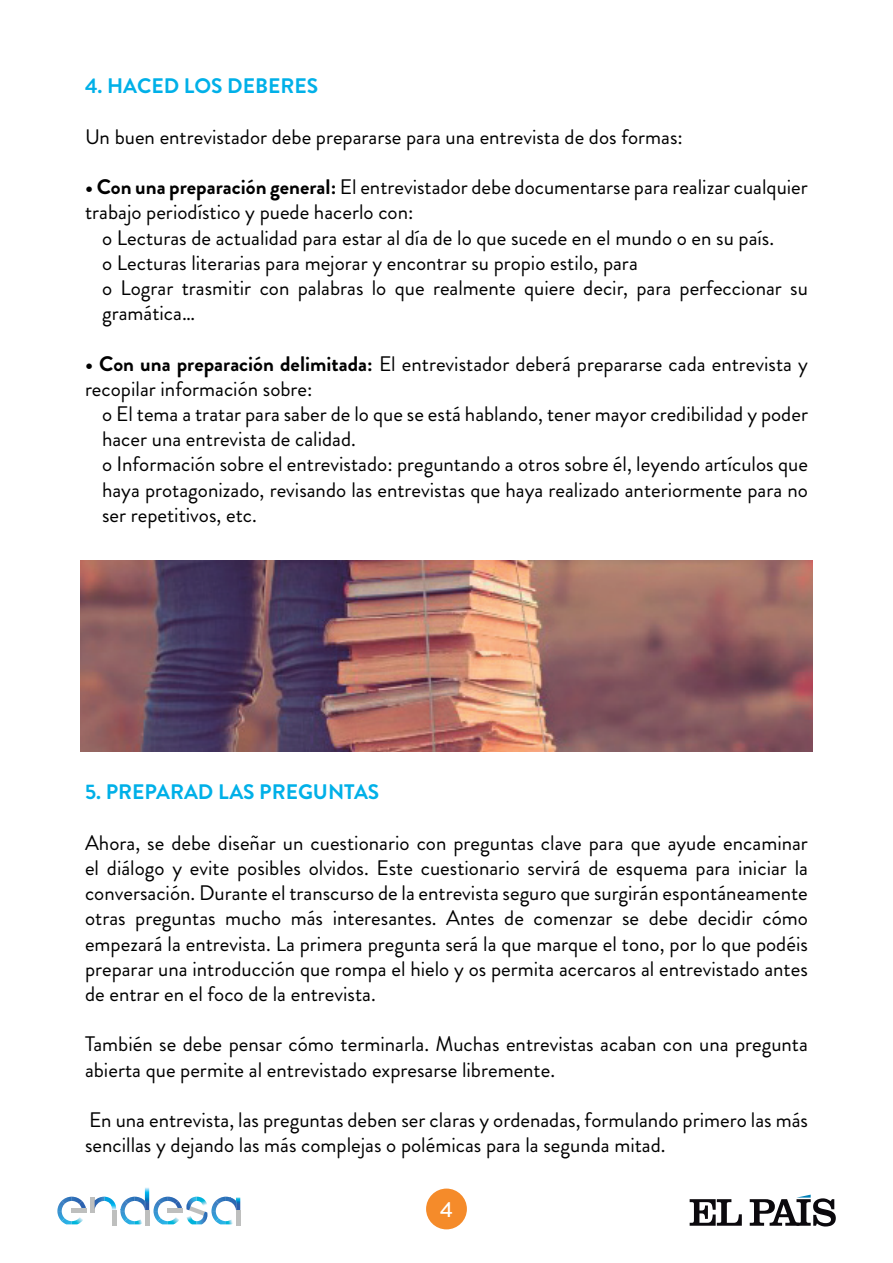
<style>
.page{position:relative;width:893px;height:1263px;background:#fff}
.page>*{position:absolute;margin:0;border:0;box-sizing:border-box;transform-origin:0 0}
.t1{font:500 21.6px "Brandon Grotesque";color:#fff}
.t2{font:21px/25.2px "Brandon Grotesque";color:#000}
.t3{font:700 21px "Brandon Grotesque";color:#00b0e8}
.s1{font-weight:700}
</style>
<div class="page">
<svg style="left:690px;top:1199px;width:52px;height:27px"></svg>
<svg style="left:750px;top:1194px;width:86px;height:32px"></svg>
<div style="left:90px;top:1198px;width:5px;height:15px;background:#bebfbe"></div>
<hr style="left:112px;top:1210px;width:4px;height:15px;background:#bebfbe">
<hr style="left:236px;top:1210px;width:4px;height:15px;background:#bebfbe">
<svg style="left:57px;top:1197px;width:29px;height:27px"></svg>
<div style="left:71px;top:1208px;width:15px;height:5px;background:#bebfbe"></div>
<svg style="left:153px;top:1197px;width:87px;height:27px"></svg>
<div style="left:167px;top:1208px;width:15px;height:5px;background:#bebfbe"></div>
<hr style="left:145px;top:1210px;width:4px;height:15px;background:#bebfbe">
<img style="left:145px;top:1187px;width:4px;height:23px">
<svg style="left:95px;top:1197px;width:51px;height:27px"></svg>
<div style="left:426px;top:1188px;width:41px;height:41px;background:#f58b2a;border-radius:50%"></div>
<img style="left:81px;top:561px;width:731px;height:191px">
<p class="t3" style="left:85px;top:71px;width:235px">4. HACED LOS DEBERES</p>
<p class="t2" style="left:85px;top:124px;width:599px">Un buen entrevistador debe prepararse para una entrevista de dos formas:</p>
<p class="t2" style="left:85px;top:175px;width:724px"><span class="s1">• Con una preparación general:</span> El entrevistador debe documentarse para realizar cualquier</p>
<p class="t2" style="left:85px;top:200px;width:330px">trabajo periodístico y puede hacerlo con:</p>
<p class="t2" style="left:102px;top:225px;width:674px">o Lecturas de actualidad para estar al día de lo que sucede en el mundo o en su país.</p>
<p class="t2" style="left:102px;top:250px;width:537px">o Lecturas literarias para mejorar y encontrar su propio estilo, para</p>
<p class="t2" style="left:102px;top:275px;width:707px">o Lograr trasmitir con palabras lo que realmente quiere decir, para perfeccionar su</p>
<p class="t2" style="left:102px;top:301px;width:95px">gramática…</p>
<p class="t2" style="left:85px;top:351px;width:724px"><span class="s1">• Con una preparación delimitada:</span> El entrevistador deberá prepararse cada entrevista y recopilar información sobre:</p>
<p class="t2" style="left:102px;top:401px;width:707px">o El tema a tratar para saber de lo que se está hablando, tener mayor credibilidad y poder hacer una entrevista de calidad.<br>o Información sobre el entrevistado: preguntando a otros sobre él, leyendo artículos que haya protagonizado, revisando las entrevistas que haya realizado anteriormente para no ser repetitivos, etc.</p>
<p class="t3" style="left:85px;top:777px;width:296px">5. PREPARAD LAS PREGUNTAS</p>
<p class="t2" style="left:85px;top:830px;width:724px;text-align:justify">Ahora, se debe diseñar un cuestionario con preguntas clave para que ayude encaminar el diálogo y evite posibles olvidos. Este cuestionario servirá de esquema para iniciar la conversación. Durante el transcurso de la entrevista seguro que surgirán espontáneamente otras preguntas mucho más interesantes. Antes de comenzar se debe decidir cómo empezará la entrevista. La primera pregunta será la que marque el tono, por lo que podéis preparar una introducción que rompa el hielo y os permita acercaros al entrevistado antes de entrar en el foco de la entrevista.</p>
<p class="t2" style="left:85px;top:1032px;width:724px">También se debe pensar cómo terminarla. Muchas entrevistas acaban con una pregunta abierta que permite al entrevistado expresarse libremente.</p>
<p class="t2" style="left:85px;top:1107px;width:724px">En una entrevista, las preguntas deben ser claras y ordenadas, formulando primero las más sencillas y dejando las más complejas o polémicas para la segunda mitad.</p>
<p class="t1" style="left:440px;top:1194px;width:14px">4</p>
</div>
